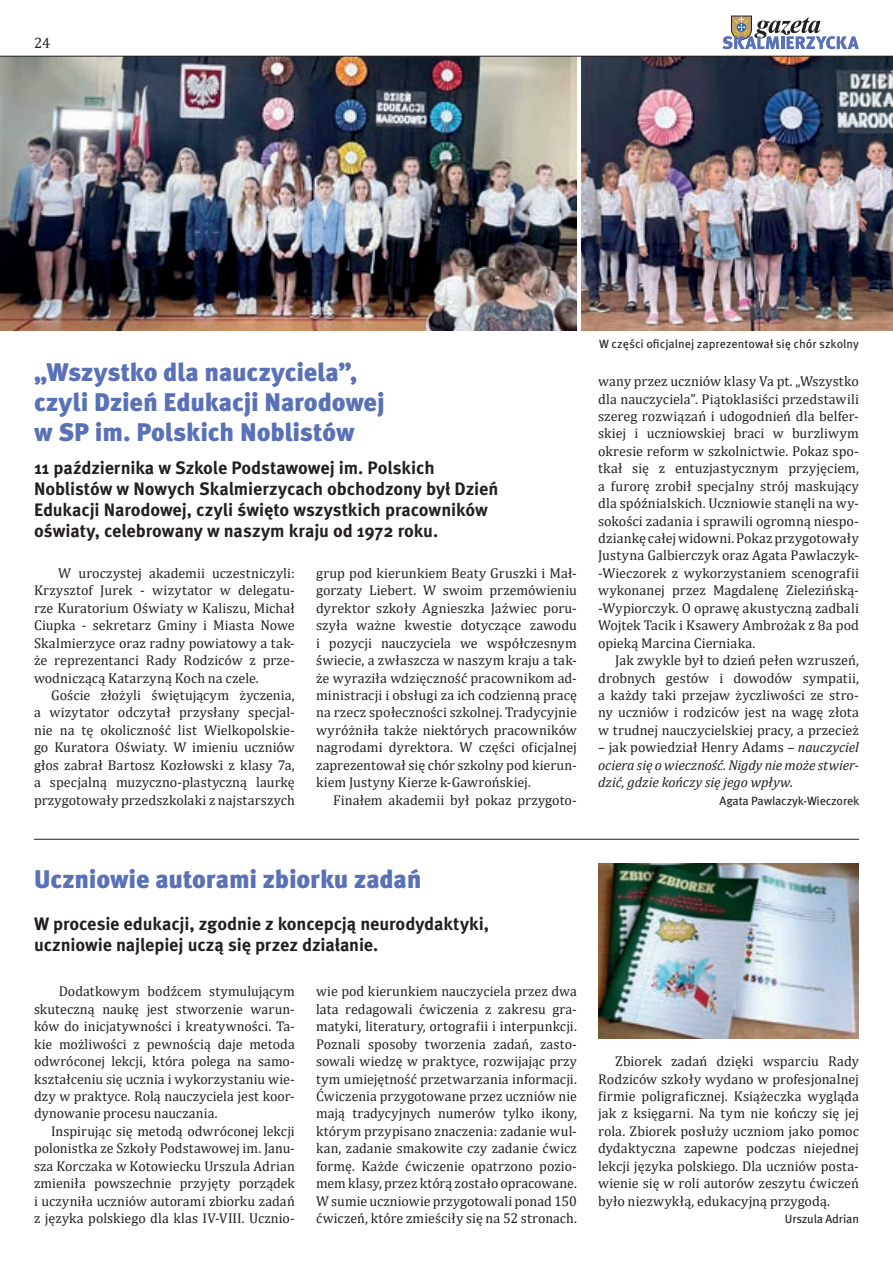
<style>
.page{position:relative;width:893px;height:1263px;background:#fff}
.page>*{position:absolute;margin:0;border:0;box-sizing:border-box;transform-origin:0 0}
.t1{font:900 25.5px/30px "Meta Pro";letter-spacing:-.01em;color:#5971b7}
.t2{font:700 18px/21px "Meta Pro";letter-spacing:-.005em;color:#231f20}
.t3{font:15px "Cambria";color:#231f20}
.t4{font:14.25px/17.4px "Cambria";letter-spacing:.005em;color:#231f20;text-align:justify}
.t5{font:italic 14.25px/17.4px "Cambria";letter-spacing:-.005em;color:#231f20;text-align:justify}
.t6{font:12px "Meta Pro";letter-spacing:-.01em;color:#231f20}
.s1{font-style:normal}
</style>
<div class="page">
<img style="left:598px;top:864px;width:261px;height:174px">
<img style="left:581px;top:57px;width:312px;height:273px">
<img style="left:0;top:57px;width:577px;height:273px">
<hr style="left:34px;top:839px;width:825px;height:1px;background:#231f20">
<hr style="left:0;top:56px;width:893px;height:1px;background:#231f20">
<svg style="left:722px;top:16px;width:137px;height:33px"></svg>
<p class="t3" style="left:34px;top:34px;width:18px">24</p>
<h1 class="t1" style="left:34px;top:358px;width:352px">„Wszystko dla nauczyciela”, czyli Dzień Edukacji Narodowej w SP im. Polskich Noblistów</h1>
<p class="t2" style="left:34px;top:457px;width:466px">11 października w Szkole Podstawowej im. Polskich Noblistów w Nowych Skalmierzycach obchodzony był Dzień Edukacji Narodowej, czyli święto wszystkich pracowników oświaty, celebrowany w naszym kraju od 1972 roku.</p>
<p class="t4" style="left:34px;top:564px;width:262px;text-indent:24px">W uroczystej akademii uczestniczyli:<br>Krzysztof Jurek - wizytator w delegatu&shy;rze Kuratorium Oświaty w Kaliszu, Michał Ciupka - sekretarz Gminy i Miasta Nowe Skalmierzyce oraz radny powiatowy a tak&shy;że reprezentanci Rady Rodziców z prze&shy;wodniczącą Katarzyną Koch na czele.</p>
<p class="t4" style="left:34px;top:686px;width:262px;text-indent:17px">Goście złożyli świętującym życzenia, a wizytator odczytał przysłany specjal&shy;nie na tę okoliczność list Wielkopolskie&shy;go Kuratora Oświaty. W imieniu uczniów głos zabrał Bartosz Kozłowski z klasy 7a, a specjalną muzyczno-plastyczną laurkę przygotowały przedszkolaki z najstarszych</p>
<p class="t4" style="left:316px;top:564px;width:262px">grup pod kierunkiem Beaty Gruszki i Mał&shy;gorzaty Liebert. W swoim przemówieniu dyrektor szkoły Agnieszka Jaźwiec poru&shy;szyła ważne kwestie dotyczące zawodu i pozycji nauczyciela we współczesnym świecie, a zwłaszcza w naszym kraju a tak&shy;że wyraziła wdzięczność pracownikom ad&shy;ministracji i obsługi za ich codzienną pracę na rzecz społeczności szkolnej. Tradycyjnie wyróżniła także niektórych pracowników nagrodami dyrektora. W części oficjalnej zaprezentował się chór szkolny pod kierun&shy;kiem Justyny Kierze k-Gawrońskiej.</p>
<p class="t4" style="left:333px;top:791px;width:245px">Finałem akademii był pokaz przygoto-</p>
<p class="t6" style="left:599px;top:336px;width:261px">W części oficjalnej zaprezentował się chór szkolny</p>
<p class="t4" style="left:598px;top:372px;width:262px">wany przez uczniów klasy Va pt. „Wszystko dla nauczyciela”. Piątoklasiści przedstawili szereg rozwiązań i udogodnień dla belfer&shy;skiej i uczniowskiej braci w burzliwym okresie reform w szkolnictwie. Pokaz spo&shy;tkał się z entuzjastycznym przyjęciem, a furorę zrobił specjalny strój maskujący dla spóźnialskich. Uczniowie stanęli na wy&shy;sokości zadania i sprawili ogromną niespo&shy;dziankę całej widowni. Pokaz przygotowały Justyna Galbierczyk oraz Agata Pawlaczyk--Wieczorek z wykorzystaniem scenografii wykonanej przez Magdalenę Zielezińską--Wypiorczyk. O oprawę akustyczną zadbali Wojtek Tacik i Ksawery Ambrożak z 8a pod opieką Marcina Cierniaka.</p>
<p class="t4" style="left:598px;top:651px;width:262px;text-indent:17px">Jak zwykle był to dzień pełen wzruszeń, drobnych gestów i dowodów sympatii, a każdy taki przejaw życzliwości ze stro&shy;ny uczniów i rodziców jest na wagę złota w trudnej nauczycielskiej pracy, a przecież</p>
<p class="t5" style="left:598px;top:738px;width:262px"><span class="s1">– jak powiedział Henry Adams –</span> nauczyciel ociera się o wieczność. Nigdy nie może stwier&shy;dzić, gdzie kończy się jego wpływ<span class="s1">.</span></p>
<p class="t6" style="left:719px;top:793px;width:141px">Agata Pawlaczyk-Wieczorek</p>
<h1 class="t1" style="left:34px;top:865px;width:389px">Uczniowie autorami zbiorku zadań</h1>
<p class="t2" style="left:34px;top:912px;width:457px">W procesie edukacji, zgodnie z koncepcją neurodydaktyki, uczniowie najlepiej uczą się przez działanie.</p>
<p class="t4" style="left:34px;top:983px;width:262px;text-indent:25px">Dodatkowym bodźcem stymulującym skuteczną naukę jest stworzenie warun&shy;ków do inicjatywności i kreatywności. Ta&shy;kie możliwości z pewnością daje metoda odwróconej lekcji, która polega na samo&shy;kształceniu się ucznia i wykorzystaniu wie&shy;dzy w praktyce. Rolą nauczyciela jest koor&shy;dynowanie procesu nauczania.</p>
<p class="t4" style="left:34px;top:1122px;width:262px;text-indent:17px">Inspirując się metodą odwróconej lekcji polonistka ze Szkoły Podstawowej im. Janu&shy;sza Korczaka w Kotowiecku Urszula Adrian zmieniła powszechnie przyjęty porządek i uczyniła uczniów autorami zbiorku zadań z języka polskiego dla klas IV-VIII. Ucznio-</p>
<p class="t4" style="left:316px;top:983px;width:262px">wie pod kierunkiem nauczyciela przez dwa lata redagowali ćwiczenia z zakresu gra&shy;matyki, literatury, ortografii i interpunkcji.<br>Poznali sposoby tworzenia zadań, zasto&shy;sowali wiedzę w praktyce, rozwijając przy tym umiejętność przetwarzania informacji.<br>Ćwiczenia przygotowane przez uczniów nie mają tradycyjnych numerów tylko ikony, którym przypisano znaczenia: zadanie wul&shy;kan, zadanie smakowite czy zadanie ćwicz formę. Każde ćwiczenie opatrzono pozio&shy;mem klasy, przez którą zostało opracowane.<br>W sumie uczniowie przygotowali ponad 150 ćwiczeń, które zmieściły się na 52 stronach.</p>
<p class="t4" style="left:598px;top:1052px;width:262px;text-indent:17px">Zbiorek zadań dzięki wsparciu Rady Rodziców szkoły wydano w profesjonalnej firmie poligraficznej. Książeczka wygląda jak z księgarni. Na tym nie kończy się jej rola. Zbiorek posłuży uczniom jako pomoc dydaktyczna zapewne podczas niejednej lekcji języka polskiego. Dla uczniów posta&shy;wienie się w roli autorów zeszytu ćwiczeń było niezwykłą, edukacyjną przygodą.</p>
<p class="t6" style="left:785px;top:1211px;width:76px">Urszula Adrian</p>
</div>
